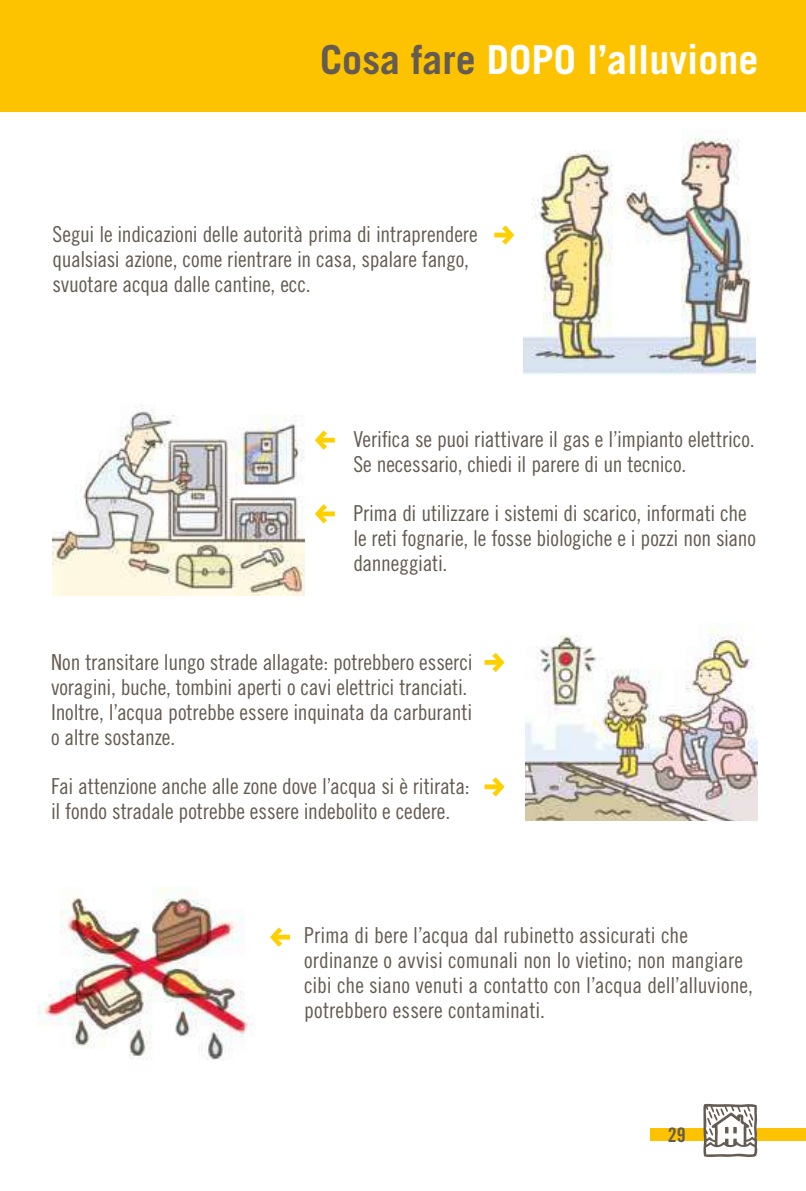
<style>
.page{position:relative;width:806px;height:1191px;background:#fff}
.page>*{position:absolute;margin:0;border:0;box-sizing:border-box;transform-origin:0 0}
.t1{font:700 40px "Trade Gothic LT Std";color:#fff}
.t2{font:22px/24.8px "Trade Gothic LT Std Cn 18";letter-spacing:-.01em;color:#645b52}
.t3{font:20px "Trade Gothic LT Std Bd Cn 20";color:#645b52}
.s1{color:#645b52}
</style>
<div class="page">
<div style="left:649px;top:1128px;width:156px;height:13px;background:#fdc300"></div>
<svg style="left:703px;top:1103px;width:53px;height:54px"></svg>
<div style="left:0;top:0;width:805px;height:112px;background:#fdc300"></div>
<img style="left:523px;top:138px;width:231px;height:237px">
<img style="left:525px;top:623px;width:231px;height:197px">
<img style="left:52px;top:405px;width:252px;height:190px">
<svg style="left:315px;top:430px;width:19px;height:20px"></svg>
<svg style="left:315px;top:504px;width:19px;height:19px"></svg>
<svg style="left:484px;top:653px;width:20px;height:19px"></svg>
<svg style="left:494px;top:225px;width:20px;height:20px"></svg>
<svg style="left:484px;top:777px;width:20px;height:19px"></svg>
<img style="left:37px;top:887px;width:216px;height:173px">
<svg style="left:270px;top:927px;width:20px;height:19px"></svg>
<h1 class="t1" style="left:320px;top:36px;width:439px"><span class="s1">Cosa fare</span> DOPO l’alluvione</h1>
<p class="t2" style="left:52px;top:221px;width:426px">Segui le indicazioni delle autorità prima di intraprendere qualsiasi azione, come rientrare in casa, spalare fango, svuotare acqua dalle cantine, ecc.</p>
<p class="t2" style="left:353px;top:426px;width:402px">Verifica se puoi riattivare il gas e l’impianto elettrico.<br>Se necessario, chiedi il parere di un tecnico.</p>
<p class="t2" style="left:353px;top:501px;width:404px">Prima di utilizzare i sistemi di scarico, informati che le reti fognarie, le fosse biologiche e i pozzi non siano danneggiati.</p>
<p class="t2" style="left:51px;top:649px;width:423px">Non transitare lungo strade allagate: potrebbero esserci voragini, buche, tombini aperti o cavi elettrici tranciati.<br>Inoltre, l’acqua potrebbe essere inquinata da carburanti o altre sostanze.</p>
<p class="t2" style="left:51px;top:773px;width:420px">Fai attenzione anche alle zone dove l’acqua si è ritirata: il fondo stradale potrebbe essere indebolito e cedere.</p>
<p class="t2" style="left:304px;top:922px;width:450px">Prima di bere l’acqua dal rubinetto assicurati che ordinanze o avvisi comunali non lo vietino; non mangiare cibi che siano venuti a contatto con l’acqua dell’alluvione, potrebbero essere contaminati.</p>
<p class="t3" style="left:667px;top:1122px;width:19px">29</p>
</div>
